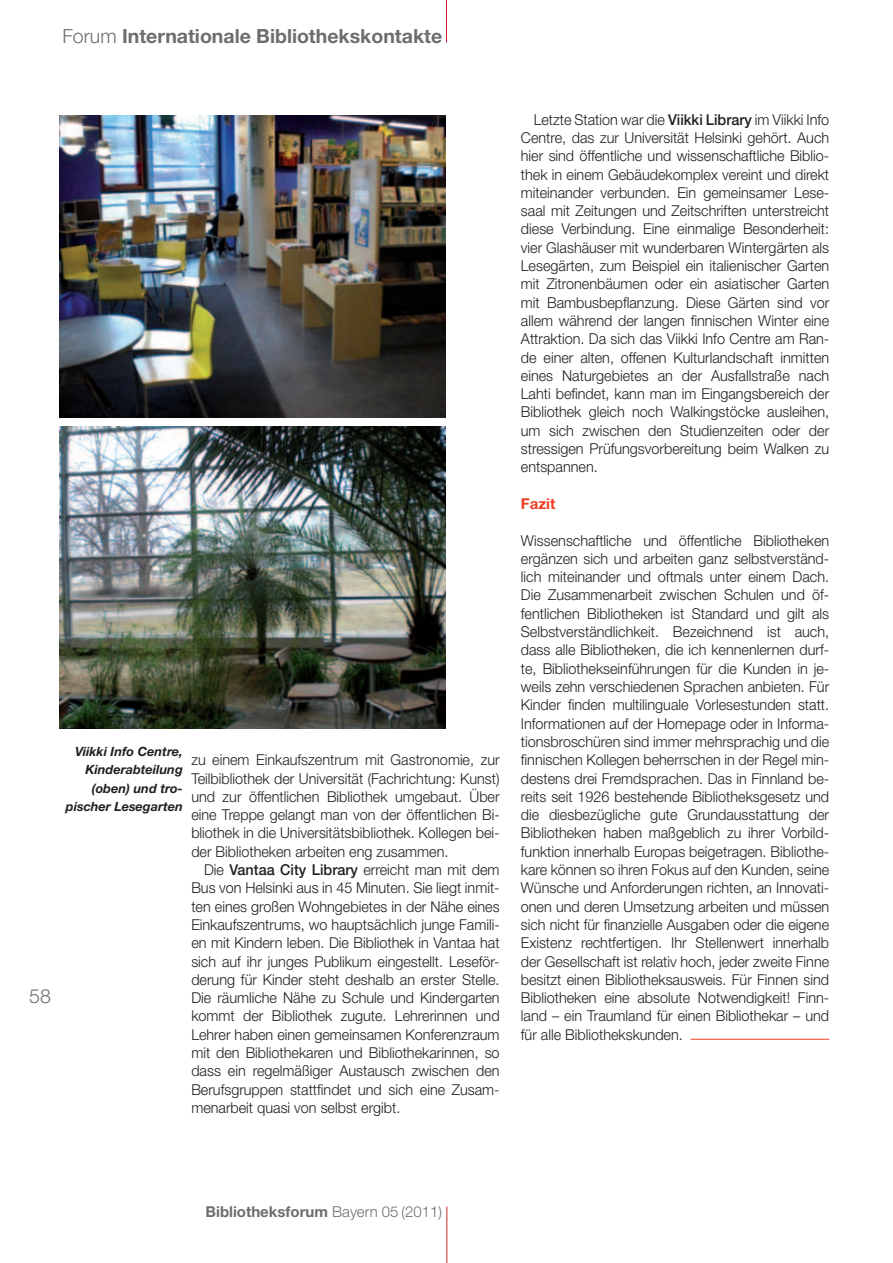
<style>
.page{position:relative;width:893px;height:1263px;background:#fff}
.page>*{position:absolute;margin:0;border:0;box-sizing:border-box;transform-origin:0 0}
.t1{font:700 19.5px "Helvetica Neue";color:#6c6d70}
.t2{font:300 19.5px "Helvetica Neue";color:#6c6d70}
.t3{font:300 15px/18.3px "Helvetica Neue";color:#231f20;text-align:justify;scale:.96 1}
.t4{font:700 15px "Helvetica Neue";color:#6c6d70}
.t5{font:700 15px "Helvetica Neue";color:#ef3e22}
.t6{font:italic 700 12.75px/18.3px "Helvetica Neue";color:#231f20;text-align:right}
.s1{font-weight:300}
.s2{font-weight:500}
</style>
<div class="page">
<hr style="left:446px;top:1206px;width:1px;height:57px;background:#d1232a">
<img style="left:60px;top:115px;width:386px;height:302px">
<img style="left:60px;top:427px;width:386px;height:301px">
<hr style="left:691px;top:1039px;width:138px;height:1px;background:#ef3e22">
<hr style="left:446px;top:0;width:1px;height:43px;background:#d1232a">
<h1 class="t1" style="left:62px;top:24px;width:381px"><span class="s1">Forum</span> Internationale Bibliothekskontakte</h1>
<h1 class="t2" style="left:29px;top:984px;width:23px">58</h1>
<p class="t6" style="left:66px;top:742px;width:118px">Viikki Info Centre,<br>Kinderabteilung (oben) und tro&shy;pischer Lesegarten</p>
<p class="t3" style="left:191px;top:750px;width:323px">zu einem Einkaufszentrum mit Gastronomie, zur Teilbibliothek der Universität (Fachrichtung: Kunst) und zur öffentlichen Bibliothek umgebaut. Über eine Treppe gelangt man von der öffentlichen Bi&shy;bliothek in die Universitätsbibliothek. Kollegen bei&shy;der Bibliotheken arbeiten eng zusammen.</p>
<p class="t3" style="left:191px;top:860px;width:323px;text-indent:13px">Die <span class="s2">Vantaa City Library</span> erreicht man mit dem Bus von Helsinki aus in 45 Minuten. Sie liegt inmit&shy;ten eines großen Wohngebietes in der Nähe eines Einkaufszentrums, wo hauptsächlich junge Famili&shy;en mit Kindern leben. Die Bibliothek in Vantaa hat sich auf ihr junges Publikum eingestellt. Leseför&shy;derung für Kinder steht deshalb an erster Stelle.<br>Die räumliche Nähe zu Schule und Kindergarten kommt der Bibliothek zugute. Lehrerinnen und Lehrer haben einen gemeinsamen Konferenzraum mit den Bibliothekaren und Bibliothekarinnen, so dass ein regelmäßiger Austausch zwischen den Berufsgruppen stattfindet und sich eine Zusam&shy;menarbeit quasi von selbst ergibt.</p>
<p class="t3" style="left:521px;top:110px;width:323px;text-indent:13px">Letzte Station war die <span class="s2">Viikki Library</span> im Viikki Info Centre, das zur Universität Helsinki gehört. Auch hier sind öffentliche und wissenschaftliche Biblio&shy;thek in einem Gebäudekomplex vereint und direkt miteinander verbunden. Ein gemeinsamer Lese&shy;saal mit Zeitungen und Zeitschriften unterstreicht diese Verbindung. Eine einmalige Besonderheit: vier Glashäuser mit wunderbaren Wintergärten als Lesegärten, zum Beispiel ein italienischer Garten mit Zitronenbäumen oder ein asiatischer Garten mit Bambusbepflanzung. Diese Gärten sind vor allem während der langen finnischen Winter eine Attraktion. Da sich das Viikki Info Centre am Ran&shy;de einer alten, offenen Kulturlandschaft inmitten eines Naturgebietes an der Ausfallstraße nach Lahti befindet, kann man im Eingangsbereich der Bibliothek gleich noch Walkingstöcke ausleihen, um sich zwischen den Studienzeiten oder der stressigen Prüfungsvorbereitung beim Walken zu entspannen.</p>
<p class="t5" style="left:521px;top:494px;width:36px">Fazit</p>
<p class="t3" style="left:521px;top:531px;width:323px">Wissenschaftliche und öffentliche Bibliotheken ergänzen sich und arbeiten ganz selbstverständ&shy;lich miteinander und oftmals unter einem Dach.<br>Die Zusammenarbeit zwischen Schulen und öf&shy;fentlichen Bibliotheken ist Standard und gilt als Selbstverständlichkeit. Bezeichnend ist auch, dass alle Bibliotheken, die ich kennenlernen durf&shy;te, Bibliothekseinführungen für die Kunden in je&shy;weils zehn verschiedenen Sprachen anbieten. Für Kinder finden multilinguale Vorlesestunden statt.<br>Informationen auf der Homepage oder in Informa&shy;tionsbroschüren sind immer mehrsprachig und die finnischen Kollegen beherrschen in der Regel min&shy;destens drei Fremdsprachen. Das in Finnland be&shy;reits seit 1926 bestehende Bibliotheksgesetz und die diesbezügliche gute Grundausstattung der Bibliotheken haben maßgeblich zu ihrer Vorbild&shy;funktion innerhalb Europas beigetragen. Bibliothe&shy;kare können so ihren Fokus auf den Kunden, seine Wünsche und Anforderungen richten, an Innovati&shy;onen und deren Umsetzung arbeiten und müssen sich nicht für finanzielle Ausgaben oder die eigene Existenz rechtfertigen. Ihr Stellenwert innerhalb der Gesellschaft ist relativ hoch, jeder zweite Finne besitzt einen Bibliotheksausweis. Für Finnen sind Bibliotheken eine absolute Notwendigkeit! Finn&shy;land – ein Traumland für einen Bibliothekar – und für alle Bibliothekskunden.</p>
<p class="t4" style="left:206px;top:1202px;width:238px">Bibliotheksforum <span class="s1">Bayern 05 (2011)</span></p>
</div>
